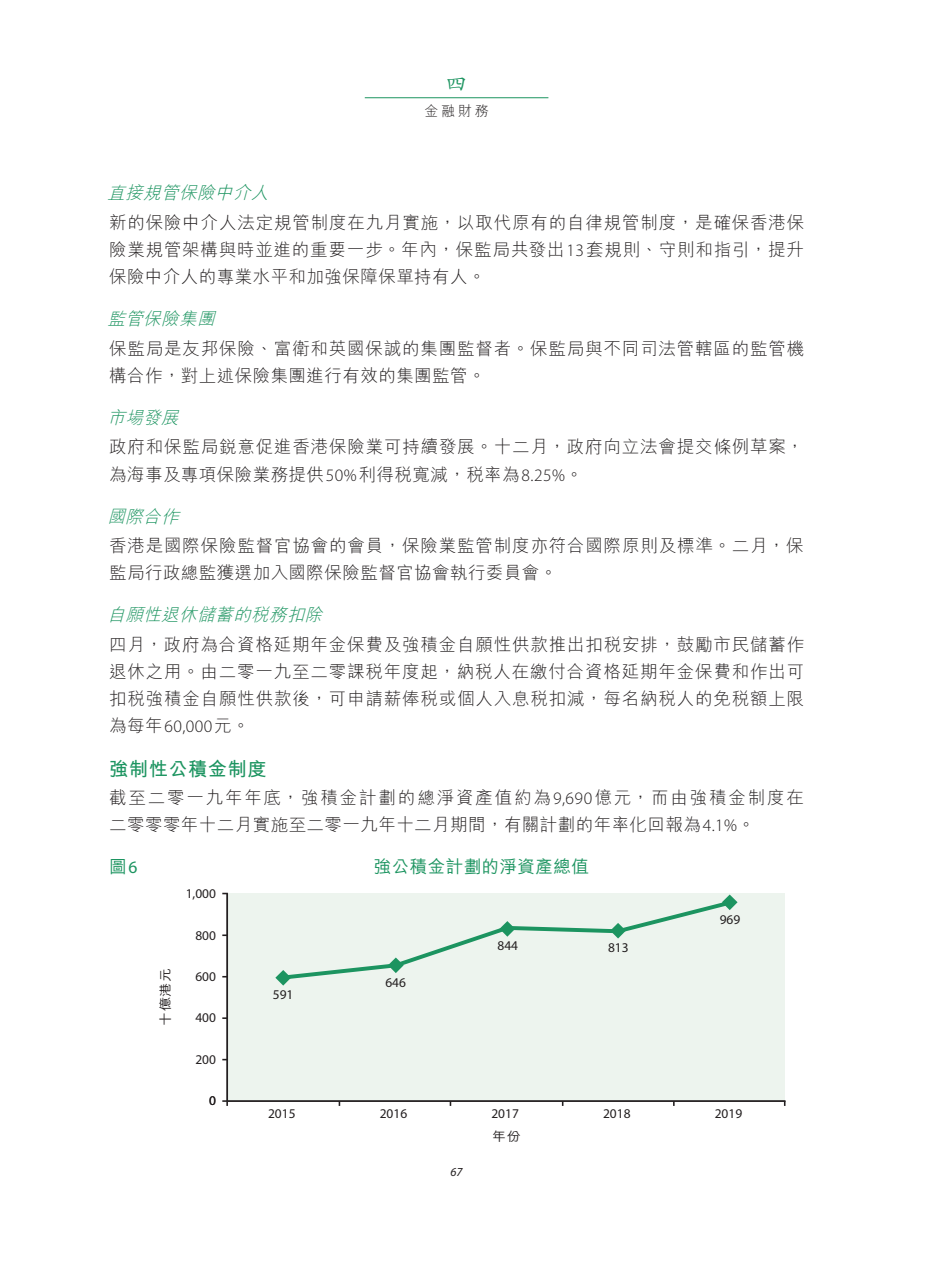
<style>
.page{position:relative;width:943px;height:1265px;background:#fff}
.page>*{position:absolute;margin:0;border:0;box-sizing:border-box;transform-origin:0 0}
.t1{font:500 22.75px "M Kai HK";color:#1c9460}
.t2{font:700 19.25px "M Hei HK";letter-spacing:.025em;color:#1c9460}
.t3{font:300 17.5px/27.1px "M Hei HK";letter-spacing:.045em;color:#231f20}
.t4{font:300 17.5px/27.1px "M Hei HK";letter-spacing:.025em;color:#231f20}
.t5{font:italic 300 17.5px "M Hei HK";color:#1c9460}
.t6{font:500 17.5px "M Hei HK";letter-spacing:.025em;color:#1c9460}
.t7{font:300 17.5px "Myriad Pro";color:#231f20}
.t8{font:700 17.32px "M Hei HK";letter-spacing:.05em;color:#1c9460}
.t9{font:300 14px "M Hei HK";color:#231f20}
.t10{font:13.47px "Myriad Pro";color:#231f20}
.t11{font:500 12.6px "M Hei HK";letter-spacing:.03em;color:#231f20;scale:1.11 1}
.t12{font:italic 12.25px "Myriad Pro";color:#231f20}
.s1{font-family:"Myriad Pro"}
.s2{font-family:"M Hei HK"}
.s3{font-family:"Myriad Pro";font-weight:400}
</style>
<div class="page">
<hr style="left:365px;top:97px;width:183px;height:1px;background:#1c9460">
<div style="left:228px;top:893px;width:556px;height:208px;background:#edf4ee"></div>
<hr style="left:226px;top:893px;width:2px;height:208px;background:#231f20">
<hr style="left:227px;top:1100px;width:558px;height:2px;background:#231f20">
<svg style="left:222px;top:1100px;width:6px;height:6px"></svg>
<svg style="left:275px;top:895px;width:462px;height:91px"></svg>
<h1 class="t1" style="left:445px;top:68px;width:24px">四</h1>
<p class="t9" style="left:424px;top:104px;width:66px">金融財務</p>
<p class="t5" style="left:107px;top:184px;width:167px">直接規管保險中介人</p>
<p class="t3" style="left:109px;top:209px;width:696px;text-align:justify">新的保險中介人法定規管制度在九月實施，以取代原有的自律規管制度，是確保香港保險業規管架構與時並進的重要一步。年內，保監局共發出<span class="s1">13</span>套規則、守則和指引，提升保險中介人的專業水平和加強保障保單持有人。</p>
<p class="t5" style="left:107px;top:310px;width:113px">監管保險集團</p>
<p class="t3" style="left:109px;top:334px;width:696px">保監局是友邦保險、富衛和英國保誠的集團監督者。保監局與不同司法管轄區的監管機構合作，對上述保險集團進行有效的集團監管。</p>
<p class="t5" style="left:107px;top:408px;width:77px">市場發展</p>
<p class="t3" style="left:109px;top:433px;width:696px">政府和保監局銳意促進香港保險業可持續發展。十二月，政府向立法會提交條例草案，為海事及專項保險業務提供<span class="s1">50%</span>利得稅寬減，稅率為<span class="s1">8.25%</span>。</p>
<p class="t5" style="left:107px;top:507px;width:77px">國際合作</p>
<p class="t3" style="left:109px;top:532px;width:696px">香港是國際保險監督官協會的會員，保險業監管制度亦符合國際原則及標準。二月，保監局行政總監獲選加入國際保險監督官協會執行委員會。</p>
<p class="t5" style="left:107px;top:606px;width:221px">自願性退休儲蓄的稅務扣除</p>
<p class="t3" style="left:109px;top:631px;width:696px;text-align:justify">四月，政府為合資格延期年金保費及強積金自願性供款推出扣稅安排，鼓勵市民儲蓄作退休之用。由二零一九至二零課稅年度起，納稅人在繳付合資格延期年金保費和作出可扣稅強積金自願性供款後，可申請薪俸稅或個人入息稅扣減，每名納稅人的免稅額上限</p>
<p class="t7" style="left:109px;top:717px;width:142px"><span class="s2">為每年</span>60,000<span class="s2">元。</span></p>
<p class="t2" style="left:109px;top:755px;width:159px">強制性公積金制度</p>
<p class="t4" style="left:109px;top:784px;width:696px">截至二零一九年年底，強積金計劃的總淨資產值約為<span class="s1">9,690</span>億元，而由強積金制度在二零零零年十二月實施至二零一九年十二月期間，有關計劃的年率化回報為<span class="s1">4.1%</span>。</p>
<p class="t6" style="left:109px;top:854px;width:30px">圖<span class="s3">6</span></p>
<p class="t6" style="left:374px;top:854px;width:216px">強公積金計劃的淨資產總值</p>
<p class="t8" style="left:128px;top:845px;width:29px">圖6</p>
<p class="t8" style="left:406px;top:849px;width:201px">強積金計劃的淨資產總值</p>
<p class="t11" style="left:156px;top:1026px;width:53px;rotate:-90deg">十億港元</p>
<p class="t10" style="left:186px;top:885px;width:32px">1,000</p>
<p class="t10" style="left:195px;top:927px;width:22px">800</p>
<p class="t10" style="left:195px;top:968px;width:22px">600</p>
<p class="t10" style="left:195px;top:1009px;width:22px">400</p>
<p class="t10" style="left:195px;top:1051px;width:22px">200</p>
<p class="t10" style="left:209px;top:1092px;width:8px">0</p>
<p class="t10" style="left:273px;top:986px;width:22px">591</p>
<p class="t10" style="left:385px;top:974px;width:22px">646</p>
<p class="t10" style="left:497px;top:937px;width:22px">844</p>
<p class="t10" style="left:608px;top:940px;width:22px">813</p>
<p class="t10" style="left:719px;top:911px;width:22px">969</p>
<p class="t10" style="left:268px;top:1105px;width:29px">2015</p>
<p class="t10" style="left:380px;top:1105px;width:29px">2016</p>
<p class="t10" style="left:491px;top:1105px;width:29px">2017</p>
<p class="t10" style="left:603px;top:1105px;width:29px">2018</p>
<p class="t10" style="left:714px;top:1105px;width:29px">2019</p>
<p class="t12" style="left:450px;top:1164px;width:14px">67</p>
<p class="t11" style="left:492px;top:1127px;width:27px">年份</p>
</div>
